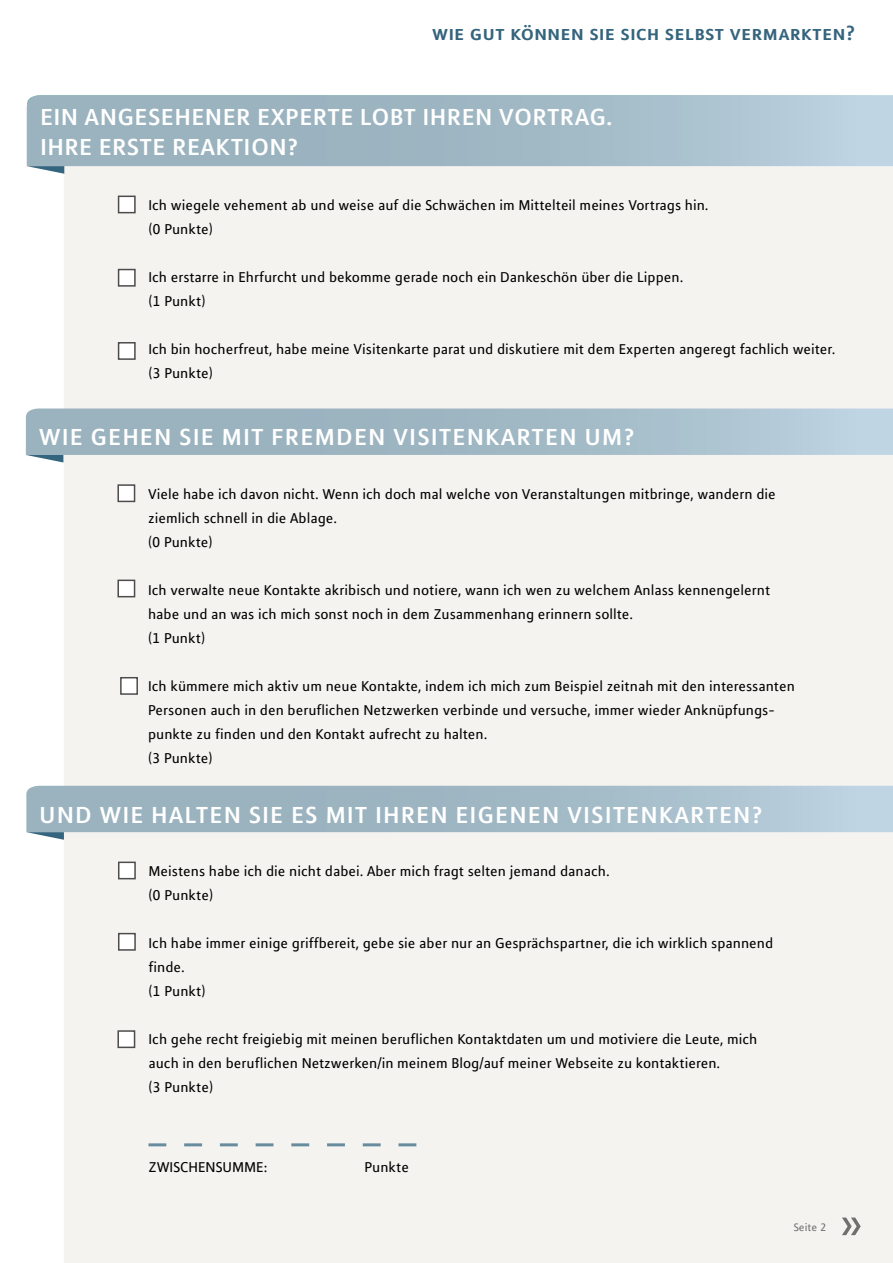
<style>
.page{position:relative;width:893px;height:1263px;background:#fff}
.page>*{position:absolute;margin:0;border:0;box-sizing:border-box;transform-origin:0 0}
.t1{font:54px "MLPOT";color:#706f6f}
.t2{font:700 25.5px "MLPOT Caps";letter-spacing:.04em;color:#fff}
.t3{font:700 25.5px/30px "MLPOT Caps";letter-spacing:.015em;color:#fff}
.t4{font:700 22.5px "MLPOT Caps";color:#35647d}
.t5{font:15.75px/24px "MLPOT";color:#000}
.t6{font:12px "MLPOT";color:#706f6f}
</style>
<div class="page">
<div style="left:64px;top:166px;width:829px;height:1097px;background:#f4f3f0"></div>
<svg style="left:27px;top:95px;width:866px;height:71px;background:#a3bbc8"></svg>
<svg style="left:27px;top:166px;width:37px;height:8px"></svg>
<div style="left:118px;top:196px;width:18px;height:17px;background:#fff;border:2px solid #4c4c4c"></div>
<div style="left:118px;top:269px;width:18px;height:18px;background:#fff;border:2px solid #4c4c4c"></div>
<div style="left:118px;top:342px;width:18px;height:18px;background:#fff;border:2px solid #4c4c4c"></div>
<svg style="left:26px;top:408px;width:867px;height:54px;background:#aec2cd"></svg>
<div style="left:117px;top:484px;width:18px;height:18px;background:#fff;border:2px solid #4c4c4c"></div>
<div style="left:117px;top:580px;width:18px;height:17px;background:#fff;border:2px solid #4c4c4c"></div>
<div style="left:120px;top:677px;width:18px;height:18px;background:#fff;border:2px solid #4c4c4c"></div>
<svg style="left:26px;top:786px;width:867px;height:54px;background:#aec3cd"></svg>
<div style="left:118px;top:861px;width:18px;height:18px;background:#fff;border:2px solid #4c4c4c"></div>
<div style="left:118px;top:933px;width:18px;height:18px;background:#fff;border:2px solid #4c4c4c"></div>
<div style="left:117px;top:1030px;width:18px;height:18px;background:#fff;border:2px solid #4c4c4c"></div>
<svg style="left:148px;top:1143px;width:268px;height:3px"></svg>
<h3 class="t4" style="left:432px;top:20px;width:425px">wie gut können sie sich selbst vermarkten?</h3>
<h2 class="t3" style="left:40px;top:102px;width:574px">EIN ANGESEHENER EXPERTE LOBT IHREN VORTRAG.<br>IHRE ERSTE REAKTION?</h2>
<p class="t5" style="left:148px;top:193px;width:562px">Ich wiegele vehement ab und weise auf die Schwächen im Mittelteil meines Vortrags hin. (0 Punkte)</p>
<p class="t5" style="left:148px;top:265px;width:536px">Ich erstarre in Ehrfurcht und bekomme gerade noch ein Dankeschön über die Lippen. (1 Punkt)</p>
<p class="t5" style="left:148px;top:337px;width:688px">Ich bin hocherfreut, habe meine Visitenkarte parat und diskutiere mit dem Experten angeregt fachlich weiter. (3 Punkte)</p>
<h2 class="t2" style="left:39px;top:422px;width:597px">WIE GEHEN SIE MIT FREMDEN VISITENKARTEN UM?</h2>
<p class="t5" style="left:148px;top:481px;width:629px">Viele habe ich davon nicht. Wenn ich doch mal welche von Veranstaltungen mitbringe, wandern die ziemlich schnell in die Ablage.<br>(0 Punkte)</p>
<p class="t5" style="left:148px;top:577px;width:624px">Ich verwalte neue Kontakte akribisch und notiere, wann ich wen zu welchem Anlass kennengelernt habe und an was ich mich sonst noch in dem Zusammenhang erinnern sollte.<br>(1 Punkt)</p>
<p class="t5" style="left:148px;top:673px;width:648px">Ich kümmere mich aktiv um neue Kontakte, indem ich mich zum Beispiel zeitnah mit den interessanten Personen auch in den beruflichen Netzwerken verbinde und versuche, immer wieder Anknüpfungs&shy;punkte zu finden und den Kontakt aufrecht zu halten.<br>(3 Punkte)</p>
<h2 class="t2" style="left:39px;top:800px;width:725px">UND WIE HALTEN SIE ES MIT IHREN EIGENEN VISITENKARTEN?</h2>
<p class="t5" style="left:149px;top:859px;width:463px">Meistens habe ich die nicht dabei. Aber mich fragt selten jemand danach. (0 Punkte)</p>
<p class="t5" style="left:149px;top:931px;width:626px">Ich habe immer einige griffbereit, gebe sie aber nur an Gesprächspartner, die ich wirklich spannend finde.<br>(1 Punkt)</p>
<p class="t5" style="left:149px;top:1027px;width:610px">Ich gehe recht freigiebig mit meinen beruflichen Kontaktdaten um und motiviere die Leute, mich auch in den beruflichen Netzwerken/in meinem Blog/auf meiner Webseite zu kontaktieren.<br>(3 Punkte)</p>
<p class="t5" style="left:148px;top:1155px;width:120px">ZWISCHENSUMME:</p>
<p class="t5" style="left:364px;top:1155px;width:46px">Punkte</p>
<p class="t6" style="left:794px;top:1220px;width:34px">Seite 2</p>
<h1 class="t1" style="left:839px;top:1194px;width:27px">»</h1>
</div>
